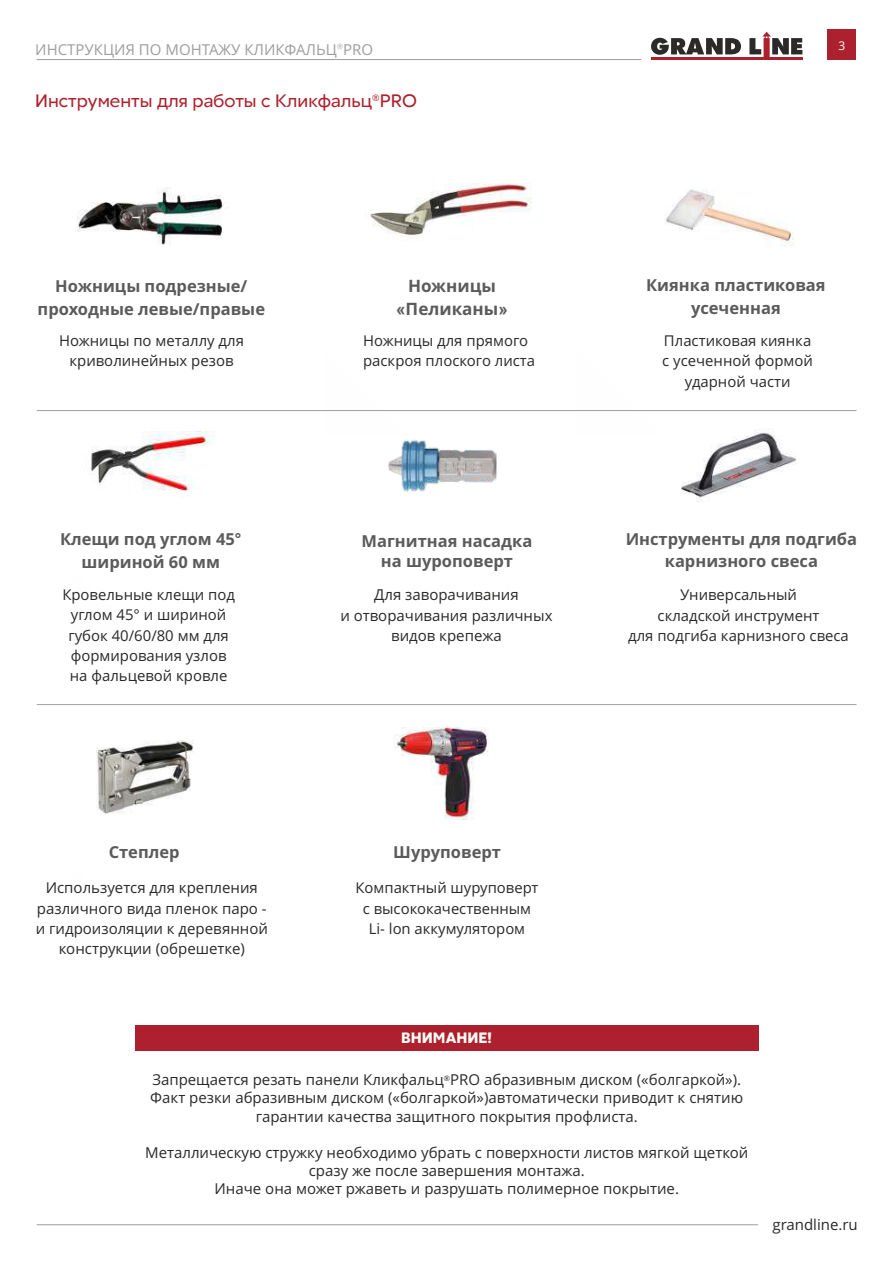
<style>
.page{position:relative;width:893px;height:1263px;background:#fff}
.page>*{position:absolute;margin:0;border:0;box-sizing:border-box;transform-origin:0 0}
.t1{font:18px "Red Ring";color:#ac212d}
.t2{font:700 17.1px/23.2px "Open Sans";color:#5b5b5b;text-align:center}
.t3{font:700 16.5px/22.5px "Open Sans";color:#5b5b5b;text-align:center}
.t4{font:15px/20.4px "Open Sans";color:#2b2a29;text-align:center}
.t5{font:15px "Open Sans";color:#9d9e9e}
.t6{font:700 15px "Red Ring";color:#fcfdf7}
.t7{font:14.85px/20.2px "Open Sans";color:#2b2a29;text-align:center}
.t8{font:12px "Open Sans";color:#fefefe}
.t9{font:9px "Open Sans";color:#ac212d}
.t10{font:7.5px "Red Ring";color:#9d9e9e}
.t11{font:7.5px "Open Sans";color:#2b2a29}
.s1{font-family:"Arial"}
</style>
<div class="page">
<img style="left:388px;top:440px;width:108px;height:52px">
<img style="left:96px;top:741px;width:97px;height:73px">
<img style="left:77px;top:188px;width:152px;height:56px">
<img style="left:665px;top:189px;width:129px;height:58px">
<img style="left:90px;top:431px;width:125px;height:60px">
<img style="left:681px;top:429px;width:116px;height:73px">
<img style="left:370px;top:184px;width:162px;height:53px">
<img style="left:395px;top:728px;width:94px;height:92px">
<hr style="left:37px;top:410px;width:819px;height:1px;background:#9d9e9e">
<hr style="left:37px;top:704px;width:819px;height:1px;background:#9d9e9e">
<hr style="left:37px;top:1224px;width:721px;height:1px;background:#9d9e9e">
<hr style="left:651px;top:57px;width:151px;height:3px;background:#ac212d">
<svg style="left:749px;top:32px;width:53px;height:25px"></svg>
<svg style="left:651px;top:38px;width:90px;height:17px"></svg>
<hr style="left:37px;top:59px;width:604px;height:1px;background:#9d9e9e">
<div style="left:828px;top:29px;width:28px;height:31px;background:#ac212d"></div>
<div style="left:135px;top:1025px;width:624px;height:26px;background:#ac212d"></div>
<p class="t10" style="left:337px;top:44px;width:8px">®</p>
<p class="t8" style="left:839px;top:41px;width:8px">3</p>
<p class="t5" style="left:35px;top:43px;width:339px">ИНСТРУКЦИЯ ПО МОНТАЖУ КЛИКФАЛЬЦ PRO</p>
<p class="t9" style="left:372px;top:94px;width:9px">®</p>
<p class="t1" style="left:35px;top:94px;width:383px">Инструменты для работы с Кликфальц PRO</p>
<p class="t3" style="left:38px;top:276px;width:229px">Ножницы подрезные/ проходные левые/правые</p>
<p class="t2" style="left:396px;top:275px;width:113px">Ножницы <span class="s1">«</span>Пеликаны<span class="s1">»</span></p>
<p class="t3" style="left:646px;top:276px;width:181px">Киянка пластиковая усеченная</p>
<p class="t7" style="left:363px;top:332px;width:174px;text-align:left">Ножницы для прямого раскроя плоского листа</p>
<p class="t7" style="left:59px;top:332px;width:186px">Ножницы по металлу для криволинейных резов</p>
<p class="t7" style="left:662px;top:332px;width:152px">Пластиковая киянка с усеченной формой ударной части</p>
<p class="t3" style="left:60px;top:529px;width:183px">Клещи под углом 45<span class="s1">° </span>шириной 60 мм</p>
<p class="t3" style="left:626px;top:529px;width:233px">Инструменты для подгиба карнизного свеса</p>
<p class="t3" style="left:361px;top:533px;width:172px;line-height:19.8px">Магнитная насадка на шуроповерт</p>
<p class="t7" style="left:62px;top:586px;width:174px">Кровельные клещи под углом 45° и шириной губок 40/60/80 мм для формирования узлов на фальцевой кровле</p>
<p class="t7" style="left:628px;top:586px;width:222px">Универсальный<br>складской инструмент<br>для подгиба карнизного свеса</p>
<p class="t4" style="left:340px;top:586px;width:214px">Для заворачивания<br>и отворачивания различных видов крепежа</p>
<p class="t3" style="left:109px;top:842px;width:72px">Степлер</p>
<p class="t4" style="left:36px;top:879px;width:234px">Используется для крепления различного вида пленок паро - и гидроизоляции к деревянной конструкции (обрешетке)</p>
<p class="t3" style="left:393px;top:842px;width:109px">Шуруповерт</p>
<p class="t7" style="left:355px;top:879px;width:185px">Компактный шуруповерт с высококачественным<br>Li- lon аккумулятором</p>
<p class="t6" style="left:401px;top:1032px;width:92px">ВНИМАНИЕ!</p>
<p class="t11" style="left:444px;top:1075px;width:8px">®</p>
<p class="t4" style="left:150px;top:1072px;width:594px;line-height:18.1px">Запрещается резать панели Кликфальц PRO абразивным диском («болгаркой»).<br>Факт резки абразивным диском («болгаркой»)автоматически приводит к снятию гарантии качества защитного покрытия профлиста.</p>
<p class="t4" style="left:145px;top:1145px;width:605px;line-height:18.1px">Металлическую стружку необходимо убрать с поверхности листов мягкой щеткой сразу же после завершения монтажа.<br>Иначе она может ржаветь и разрушать полимерное покрытие.</p>
<p class="t4" style="left:772px;top:1216px;width:87px">grandline.ru</p>
</div>
